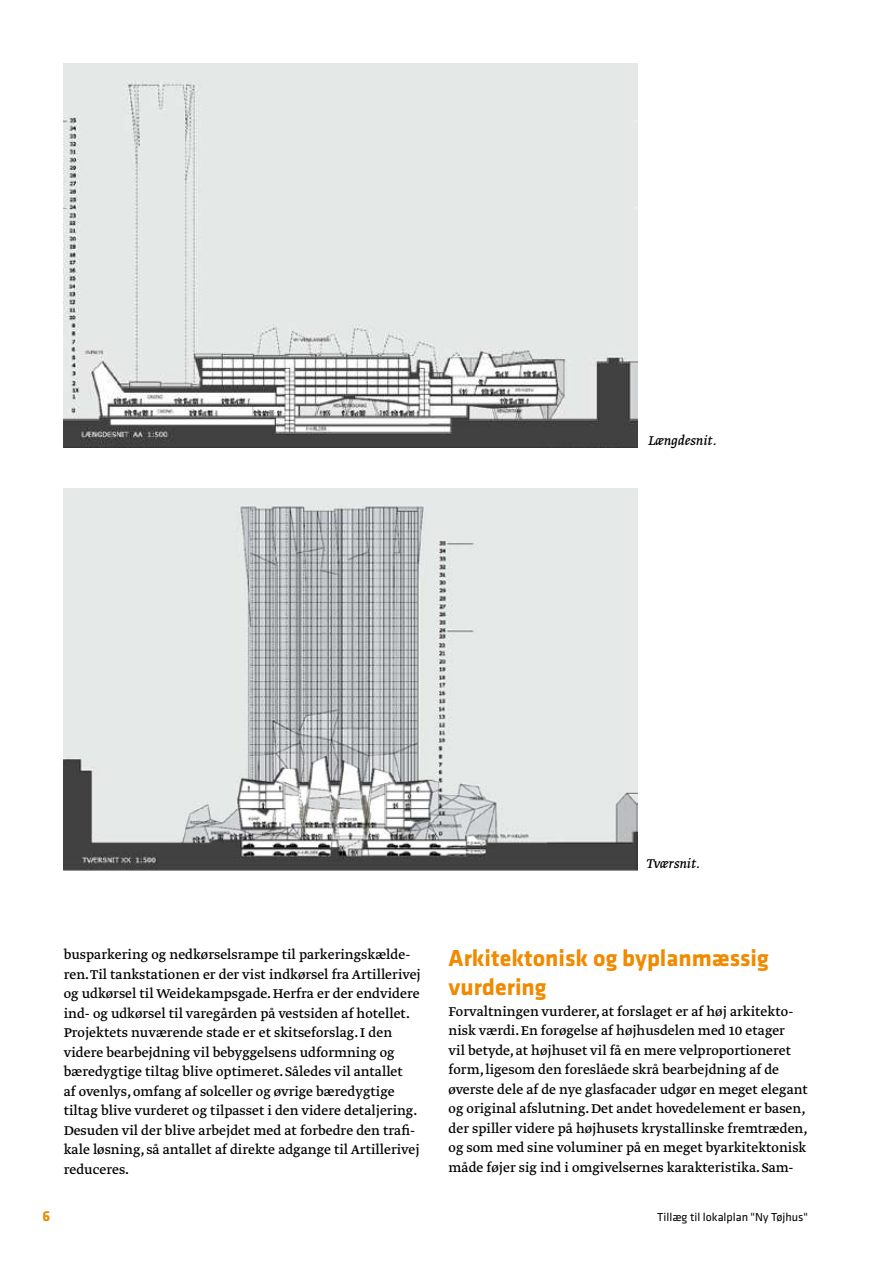
<style>
.page{position:relative;width:893px;height:1263px;background:#fff}
.page>*{position:absolute;margin:0;border:0;box-sizing:border-box;transform-origin:0 0}
.t1{font:700 24px/28.8px "Klavika";color:#f08a00}
.t2{font:15px/19.5px "Greta Text";color:#000}
.t3{font:italic 15px "Greta Text";color:#000}
.t4{font:700 15px "Klavika";color:#f08a00}
.t5{font:12px "Klavika";color:#000}
</style>
<div class="page">
<img style="left:64px;top:64px;width:574px;height:384px">
<img style="left:64px;top:489px;width:574px;height:381px">
<p class="t3" style="left:648px;top:434px;width:70px">Længdesnit.</p>
<p class="t3" style="left:646px;top:857px;width:55px">Tværsnit.</p>
<p class="t2" style="left:64px;top:946px;width:359px">busparkering og nedkørselsrampe til parkeringskælde&shy;ren. Til tankstationen er der vist indkørsel fra Artillerivej og udkørsel til Weidekampsgade. Herfra er der endvidere ind- og udkørsel til varegården på vestsiden af hotellet.<br>Projektets nuværende stade er et skitseforslag. I den videre bearbejdning vil bebyggelsens udformning og bæredygtige tiltag blive optimeret. Således vil antallet<br>af ovenlys, omfang af solceller og øvrige bæredygtige tiltag blive vurderet og tilpasset i den videre detaljering.<br>Desuden vil der blive arbejdet med at forbedre den trafi&shy;kale løsning, så antallet af direkte adgange til Artillerivej reduceres.</p>
<h1 class="t1" style="left:449px;top:945px;width:322px">Arkitektonisk og byplanmæssig vurdering</h1>
<p class="t2" style="left:449px;top:1002px;width:361px">Forvaltningen vurderer, at forslaget er af høj arkitekto&shy;nisk værdi. En forøgelse af højhusdelen med 10 etager<br>vil betyde, at højhuset vil få en mere velproportioneret form, ligesom den foreslåede skrå bearbejdning af de øverste dele af de nye glasfacader udgør en meget elegant og original afslutning. Det andet hovedelement er basen, der spiller videre på højhusets krystallinske fremtræden, og som med sine voluminer på en meget byarkitektonisk måde føjer sig ind i omgivelsernes karakteristika. Sam-</p>
<p class="t4" style="left:43px;top:1210px;width:9px">6</p>
<p class="t5" style="left:657px;top:1212px;width:152px">Tillæg til lokalplan "Ny Tøjhus"</p>
</div>
